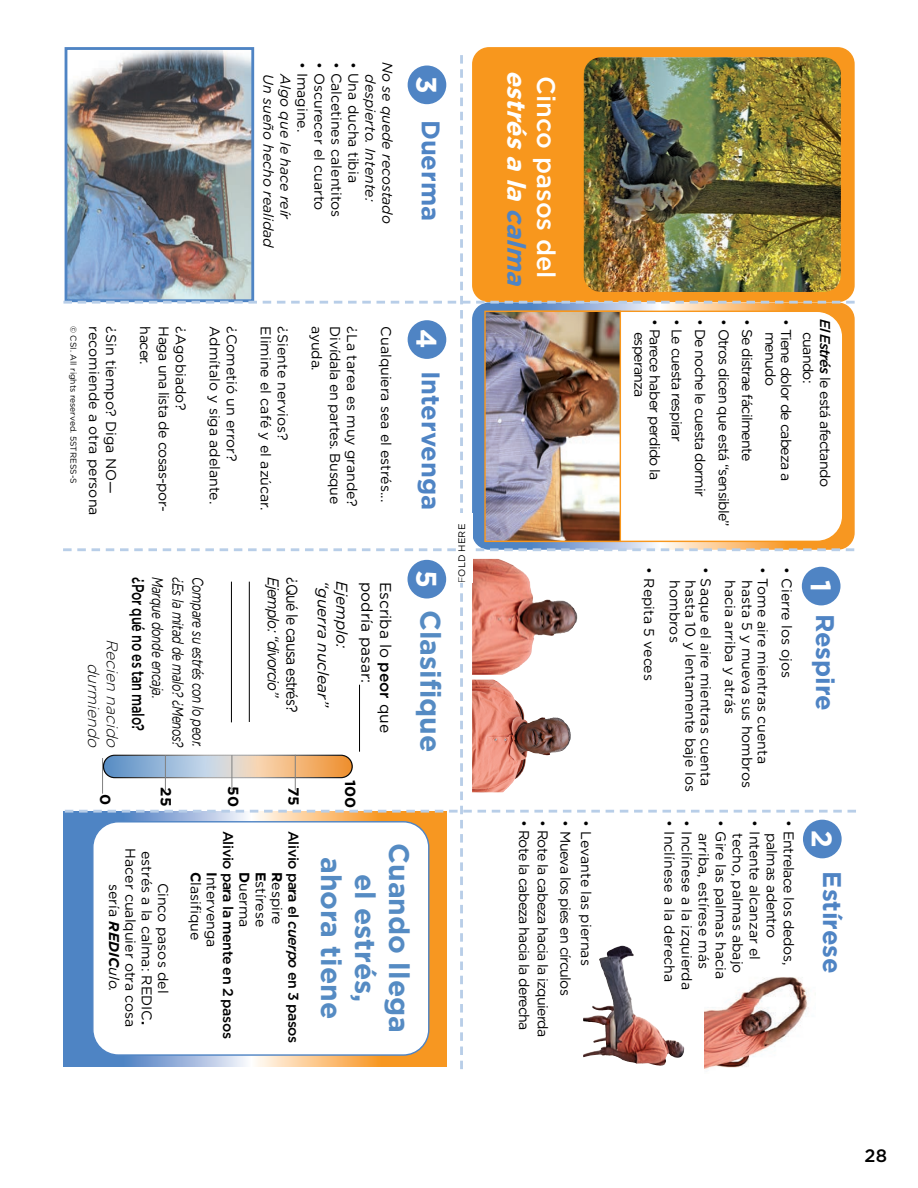
<style>
.page{position:relative;width:918px;height:1188px;background:#fff}
.page>*{position:absolute;margin:0;border:0;box-sizing:border-box;transform-origin:0 0}
.t1{font:700 28.35px/34px "Gotham";color:#558bc3;text-align:center}
.t2{font:700 28.35px "Gotham";color:#fff}
.t3{font:700 25.5px "Gotham";color:#4f84c4}
.t4{font:italic 700 25.5px "Gotham";color:#fff}
.t5{font:500 25.5px "Gotham";color:#fff}
.t6{font:500 18px "Gotham";color:#000}
.t7{font:500 16.95px "Gotham";letter-spacing:-.025em;color:#000;scale:.75 1}
.t8{font:italic 15.6px "Gotham";letter-spacing:-.025em;color:#000;scale:.75 1}
.t9{font:15.6px "Gotham";color:#000}
.t10{font:italic 300 15.6px/18.8px "Gotham";color:#000;text-align:right}
.t11{font:italic 15.6px "Gotham";letter-spacing:-.025em;color:#000;scale:.9 1}
.t12{font:15.6px "Gotham";letter-spacing:-.05em;color:#000;scale:.9 1}
.t13{font:italic 15.6px "Gotham";color:#000}
.t14{font:italic 15.6px "Gotham";letter-spacing:-.025em;color:#000}
.t15{font:700 14.7px "Gotham";color:#000;scale:1.04 1}
.t16{font:14.1px/16.4px "Gotham";color:#000;text-align:center}
.t17{font:14.1px/17px "Gotham";letter-spacing:-.05em;color:#000}
.t18{font:italic 14.1px/17px "Gotham";color:#000}
.t19{font:14.1px/17px "Gotham";letter-spacing:-.025em;color:#000}
.t20{font:500 14.1px "Gotham";letter-spacing:-.035em;color:#000}
.t21{font:14.1px "Gotham";letter-spacing:-.04em;color:#000}
.t22{font:9.45px "Gotham";letter-spacing:.005em;color:#000}
.t23{font:8.55px "Gotham";color:#000}
.s1{font-weight:700}
.s2{font-weight:700;font-style:italic}
.s3{font-style:italic}
.s4{font-weight:500}
.s5{font-weight:300}
.s6{color:#4f84c4}
.s7{font-weight:500;font-style:italic}
</style>
<div class="page">
<svg style="left:475px;top:47px;width:377px;height:8px;fill:#f8971d"></svg>
<img style="left:63px;top:55px;width:793px;height:1014px">
<hr style="left:295px;top:755px;width:1px;height:35px;background:#808080">
<hr style="left:232px;top:755px;width:1px;height:36px;background:#808080">
<hr style="left:165px;top:755px;width:1px;height:36px;background:#808080">
<hr style="left:102px;top:758px;width:1px;height:36px;background:#808080">
<p class="t18" style="left:396px;top:74px;width:151px;text-indent:-13px;rotate:90deg">No se quede recostado despierto. Intente:</p>
<p class="t16" style="left:311px;top:62px;width:72px;rotate:90deg">• Imagine.</p>
<p class="t16" style="left:328px;top:62px;width:150px;rotate:90deg">• Oscurecer el cuarto</p>
<p class="t16" style="left:345px;top:62px;width:157px;rotate:90deg">• Calcetines calentitos</p>
<p class="t16" style="left:362px;top:62px;width:123px;rotate:90deg">• Una ducha tibia</p>
<p class="t18" style="left:277px;top:74px;width:175px;rotate:90deg">Un sueño hecho realidad</p>
<p class="t18" style="left:294px;top:74px;width:147px;rotate:90deg">Algo que le hace reír</p>
<p class="t2" style="left:445px;top:76px;width:19px;rotate:90deg">3</p>
<p class="t3" style="left:448px;top:120px;width:103px;rotate:90deg">Duerma</p>
<p class="t23" style="left:79px;top:326px;width:159px;rotate:90deg">© CSI. All rights reserved. 5STRESS-S</p>
<p class="t2" style="left:445px;top:329px;width:21px;rotate:90deg">4</p>
<p class="t16" style="left:103px;top:326px;width:191px;rotate:90deg">recomiende a otra persona</p>
<p class="t16" style="left:120px;top:326px;width:169px;rotate:90deg">¿Sin tiempo? Diga NO—</p>
<p class="t16" style="left:154px;top:326px;width:40px;rotate:90deg">hacer.</p>
<p class="t21" style="left:173px;top:326px;width:187px;rotate:90deg">Haga una lista de cosas-por-</p>
<p class="t16" style="left:189px;top:326px;width:85px;rotate:90deg">¿Agobiado?</p>
<p class="t16" style="left:223px;top:326px;width:179px;rotate:90deg">Admítalo y siga adelante.</p>
<p class="t16" style="left:240px;top:326px;width:137px;rotate:90deg">¿Cometió un error?</p>
<p class="t16" style="left:274px;top:326px;width:185px;rotate:90deg">Elimine el café y el azúcar.</p>
<p class="t16" style="left:291px;top:326px;width:115px;rotate:90deg">¿Siente nervios?</p>
<p class="t16" style="left:325px;top:326px;width:46px;rotate:90deg">ayuda.</p>
<p class="t19" style="left:344px;top:326px;width:179px;rotate:90deg">Divídala en partes. Busque</p>
<p class="t16" style="left:361px;top:326px;width:182px;rotate:90deg">¿La tarea es muy grande?</p>
<p class="t16" style="left:395px;top:326px;width:177px;rotate:90deg">Cualquiera sea el estrés...</p>
<p class="t3" style="left:448px;top:371px;width:141px;rotate:90deg">Intervenga</p>
<p class="t10" style="left:122px;top:639px;width:114px;rotate:90deg">Recien nacido durmiendo</p>
<p class="t7" style="left:149px;top:577px;width:207px;rotate:90deg">¿Por qué no es tan malo?</p>
<p class="t8" style="left:168px;top:577px;width:164px;rotate:90deg">Marque donde encaja.</p>
<p class="t8" style="left:188px;top:577px;width:229px;rotate:90deg">¿Es la mitad de malo? ¿Menos?</p>
<p class="t8" style="left:208px;top:577px;width:228px;rotate:90deg">Compare su estrés con lo peor.</p>
<p class="t11" style="left:283px;top:577px;width:135px;rotate:90deg">Ejemplo: “divorcio”</p>
<p class="t12" style="left:302px;top:577px;width:152px;rotate:90deg">¿Qué le causa estrés?</p>
<p class="t15" style="left:115px;top:794px;width:12px;rotate:90deg">0</p>
<p class="t15" style="left:176px;top:787px;width:20px;rotate:90deg">25</p>
<p class="t15" style="left:243px;top:786px;width:21px;rotate:90deg">50</p>
<p class="t15" style="left:304px;top:787px;width:19px;rotate:90deg">75</p>
<p class="t16" style="left:172px;top:848px;width:181px;rotate:90deg">Cinco pasos del<br>estrés a la calma: REDIC<span class="s1">.<br></span>Hacer cualquier otra cosa sería <span class="s2">REDIC</span><span class="s3">ulo.</span></p>
<p class="t20" style="left:303px;top:831px;width:214px;rotate:90deg">Alivio para el <span class="s3">cuerpo</span> en 3 pasos</p>
<p class="t20" style="left:238px;top:831px;width:210px;rotate:90deg">Alivio para la mente en 2 pasos</p>
<p class="t16" style="left:204px;top:872px;width:70px;rotate:90deg"><span class="s1">C</span>lasifique</p>
<p class="t16" style="left:253px;top:872px;width:57px;rotate:90deg"><span class="s1">D</span>uerma</p>
<p class="t16" style="left:269px;top:872px;width:57px;rotate:90deg"><span class="s1">E</span>stírese</p>
<p class="t16" style="left:286px;top:872px;width:54px;rotate:90deg"><span class="s1">R</span>espire</p>
<p class="t16" style="left:220px;top:872px;width:77px;rotate:90deg"><span class="s1">I</span>ntervenga</p>
<p class="t13" style="left:333px;top:581px;width:128px;rotate:90deg">“guerra nuclear”</p>
<p class="t14" style="left:352px;top:581px;width:68px;rotate:90deg">Ejemplo:</p>
<p class="t9" style="left:377px;top:582px;width:103px;rotate:90deg">podría pasar:</p>
<p class="t9" style="left:396px;top:582px;width:152px;rotate:90deg">Escriba lo <span class="s4">peor</span> que</p>
<p class="t15" style="left:360px;top:780px;width:29px;rotate:90deg">100</p>
<p class="t2" style="left:445px;top:570px;width:19px;rotate:90deg">5</p>
<p class="t1" style="left:448px;top:610px;width:144px;rotate:90deg">Clasifique</p>
<p class="t1" style="left:416px;top:843px;width:191px;rotate:90deg">Cuando llega el estrés, ahora tiene</p>
<p class="t22" style="left:456px;top:583px;width:61px;rotate:-90deg"><span class="s5">F</span>OLD HERE</p>
<p class="t4" style="left:533px;top:70px;width:226px;rotate:90deg">estrés a la <span class="s6">calma</span></p>
<p class="t5" style="left:563px;top:76px;width:204px;rotate:90deg">Cinco pasos del</p>
<p class="t17" style="left:664px;top:319px;width:163px;rotate:90deg">• Parece haber perdido la</p>
<p class="t17" style="left:686px;top:319px;width:124px;rotate:90deg">• Le cuesta respirar</p>
<p class="t17" style="left:709px;top:319px;width:179px;rotate:90deg">• De noche le cuesta dormir</p>
<p class="t17" style="left:732px;top:319px;width:209px;rotate:90deg">• Otros dicen que está “sensible”</p>
<p class="t17" style="left:756px;top:319px;width:144px;rotate:90deg">• Se distrae fácilmente</p>
<p class="t17" style="left:648px;top:332px;width:67px;rotate:90deg">esperanza</p>
<p class="t17" style="left:794px;top:332px;width:151px;line-height:15.6px;text-indent:-13px;rotate:90deg">• Tiene dolor de cabeza a menudo</p>
<p class="t17" style="left:834px;top:332px;width:156px;text-indent:-13px;rotate:90deg"><span class="s7">El Estrés</span> le está afectando cuando:</p>
<p class="t16" style="left:658px;top:567px;width:115px;rotate:90deg">• Repita 5 veces</p>
<p class="t16" style="left:714px;top:567px;width:220px;rotate:90deg">• Saque el aire mientras cuenta</p>
<p class="t16" style="left:683px;top:580px;width:64px;rotate:90deg">hombros</p>
<p class="t16" style="left:699px;top:580px;width:213px;rotate:90deg">hasta 10 y lentamente baje los</p>
<p class="t16" style="left:771px;top:567px;width:198px;rotate:90deg">• Tome aire mientras cuenta</p>
<p class="t16" style="left:795px;top:567px;width:112px;rotate:90deg">• Cierre los ojos</p>
<p class="t16" style="left:739px;top:580px;width:135px;rotate:90deg">hacia arriba y atrás</p>
<p class="t16" style="left:756px;top:580px;width:209px;rotate:90deg">hasta 5 y mueva sus hombros</p>
<p class="t17" style="left:533px;top:820px;width:212px;rotate:90deg">• Rote la cabeza hacia la derecha</p>
<p class="t17" style="left:552px;top:820px;width:218px;rotate:90deg">• Rote la cabeza hacia la izquierda</p>
<p class="t17" style="left:574px;top:820px;width:177px;rotate:90deg">• Mueva los pies en círculos</p>
<p class="t16" style="left:595px;top:820px;width:147px;rotate:90deg">• Levante las piernas</p>
<p class="t16" style="left:678px;top:820px;width:163px;rotate:90deg">• Inclínese a la derecha</p>
<p class="t16" style="left:695px;top:820px;width:171px;rotate:90deg">• Inclínese a la izquierda</p>
<p class="t16" style="left:729px;top:820px;width:160px;rotate:90deg">• Gire las palmas hacia</p>
<p class="t16" style="left:746px;top:833px;width:142px;rotate:90deg">techo, palmas abajo</p>
<p class="t16" style="left:763px;top:820px;width:141px;rotate:90deg">• Intente alcanzar el</p>
<p class="t19" style="left:797px;top:833px;width:134px;text-indent:-13px;rotate:90deg">• Entrelace los dedos, palmas adentro</p>
<p class="t16" style="left:712px;top:833px;width:137px;rotate:90deg">arriba, estírese más</p>
<p class="t2" style="left:840px;top:580px;width:13px;rotate:90deg">1</p>
<p class="t3" style="left:842px;top:614px;width:99px;rotate:90deg">Respire</p>
<p class="t2" style="left:841px;top:830px;width:19px;rotate:90deg">2</p>
<p class="t3" style="left:849px;top:871px;width:104px;rotate:90deg">Estírese</p>
<p class="t6" style="left:865px;top:1144px;width:24px">28</p>
</div>
